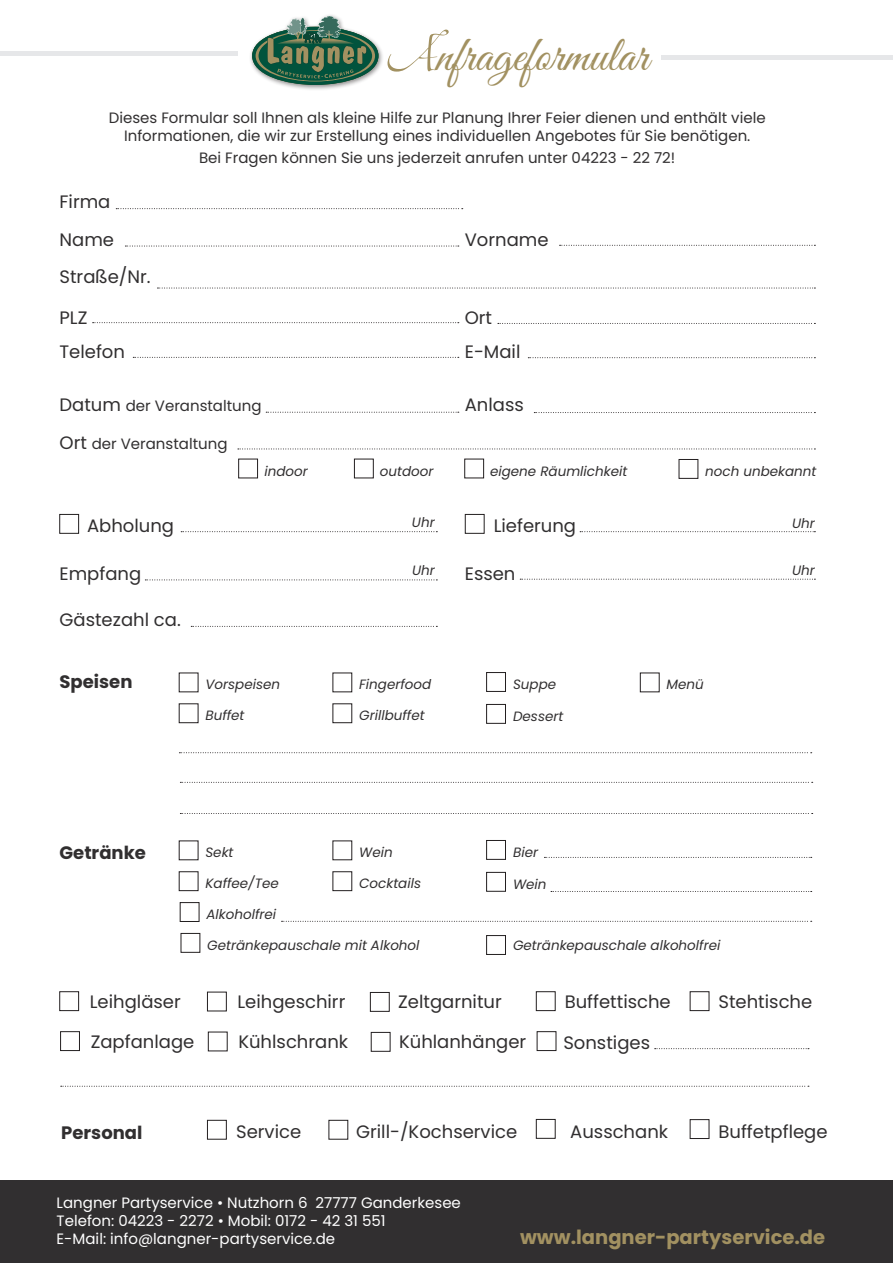
<style>
.page{position:relative;width:893px;height:1263px;background:#fff}
.page>*{position:absolute;margin:0;border:0;box-sizing:border-box;transform-origin:0 0}
.t1{font:49.8px "Great Vibes";color:#a29161}
.t2{font:700 19.5px "Poppins";color:#a29161}
.t3{font:18px/33.9px "Poppins";color:#312f30}
.t4{font:700 18px "Poppins";color:#312f30}
.t5{font:15px/18px "Poppins";color:#312f30;text-align:center}
.t6{font:15px/18px "Poppins";color:#fff}
.t7{font:italic 13.5px "Poppins";color:#312f30}
.s1{font-family:"Linotype Zapfino Three";font-size:66.45px}
.s2{font-size:18px}
</style>
<div class="page">
<div style="left:0;top:1180px;width:893px;height:83px;background:#312f30"></div>
<div style="left:662px;top:55px;width:231px;height:5px;background:#e6e7e9"></div>
<hr style="left:0;top:51px;width:238px;height:4px;background:#e6e7e9">
<div style="left:238px;top:459px;width:20px;height:19px;border:1px solid #231f20"></div>
<div style="left:60px;top:514px;width:19px;height:19px;border:1px solid #231f20"></div>
<div style="left:465px;top:514px;width:19px;height:19px;border:1px solid #231f20"></div>
<div style="left:60px;top:991px;width:19px;height:20px;border:1px solid #231f20"></div>
<div style="left:60px;top:1031px;width:20px;height:20px;border:1px solid #231f20"></div>
<div style="left:536px;top:1119px;width:19px;height:19px;border:1px solid #231f20"></div>
<div style="left:690px;top:1119px;width:19px;height:20px;border:1px solid #231f20"></div>
<div style="left:207px;top:992px;width:20px;height:19px;border:1px solid #231f20"></div>
<div style="left:208px;top:1032px;width:19px;height:19px;border:1px solid #231f20"></div>
<div style="left:207px;top:1120px;width:20px;height:19px;border:1px solid #231f20"></div>
<div style="left:370px;top:992px;width:19px;height:19px;border:1px solid #231f20"></div>
<div style="left:536px;top:991px;width:19px;height:20px;border:1px solid #231f20"></div>
<div style="left:537px;top:1031px;width:19px;height:20px;border:1px solid #231f20"></div>
<div style="left:690px;top:991px;width:19px;height:20px;border:1px solid #231f20"></div>
<div style="left:179px;top:871px;width:19px;height:20px;border:1px solid #231f20"></div>
<div style="left:180px;top:902px;width:19px;height:20px;border:1px solid #231f20"></div>
<div style="left:333px;top:871px;width:19px;height:20px;border:1px solid #231f20"></div>
<div style="left:486px;top:935px;width:20px;height:20px;border:1px solid #231f20"></div>
<div style="left:464px;top:459px;width:20px;height:19px;border:1px solid #231f20"></div>
<div style="left:486px;top:672px;width:20px;height:20px;border:1px solid #231f20"></div>
<div style="left:486px;top:840px;width:20px;height:19px;border:1px solid #231f20"></div>
<div style="left:486px;top:704px;width:20px;height:19px;border:1px solid #231f20"></div>
<div style="left:486px;top:872px;width:20px;height:19px;border:1px solid #231f20"></div>
<div style="left:679px;top:459px;width:19px;height:20px;border:1px solid #231f20"></div>
<svg style="left:238px;top:449px;width:577px;height:1px"></svg>
<svg style="left:179px;top:752px;width:633px;height:1px"></svg>
<svg style="left:180px;top:782px;width:633px;height:1px"></svg>
<svg style="left:180px;top:813px;width:633px;height:1px"></svg>
<svg style="left:181px;top:531px;width:256px;height:1px"></svg>
<svg style="left:580px;top:531px;width:235px;height:1px"></svg>
<svg style="left:145px;top:579px;width:292px;height:1px"></svg>
<svg style="left:191px;top:626px;width:246px;height:1px"></svg>
<svg style="left:520px;top:579px;width:295px;height:1px"></svg>
<svg style="left:544px;top:857px;width:268px;height:1px"></svg>
<svg style="left:551px;top:891px;width:261px;height:1px"></svg>
<svg style="left:282px;top:921px;width:530px;height:1px"></svg>
<svg style="left:655px;top:1048px;width:154px;height:1px"></svg>
<svg style="left:61px;top:1086px;width:748px;height:1px"></svg>
<svg style="left:534px;top:412px;width:281px;height:1px"></svg>
<svg style="left:266px;top:412px;width:193px;height:1px"></svg>
<svg style="left:133px;top:357px;width:326px;height:1px"></svg>
<svg style="left:528px;top:357px;width:287px;height:1px"></svg>
<svg style="left:498px;top:323px;width:317px;height:1px"></svg>
<svg style="left:560px;top:245px;width:255px;height:1px"></svg>
<svg style="left:93px;top:322px;width:366px;height:1px"></svg>
<svg style="left:157px;top:288px;width:658px;height:1px"></svg>
<svg style="left:125px;top:246px;width:334px;height:1px"></svg>
<svg style="left:116px;top:208px;width:347px;height:1px"></svg>
<div style="left:249px;top:13px;width:135px;height:78px;background:#231f20;opacity:.5"></div>
<svg style="left:256px;top:15px;width:119px;height:73px"></svg>
<h1 class="t1" style="left:385px;top:28px;width:265px"><span class="s1">A</span>nfrageformular</h1>
<p class="t5" style="left:109px;top:109px;width:658px">Dieses Formular soll Ihnen als kleine Hilfe zur Planung Ihrer Feier dienen und enthält viele<br>Informationen, die wir zur Erstellung eines individuellen Angebotes für Sie benötigen.</p>
<p class="t5" style="left:199px;top:149px;width:478px">Bei Fragen können Sie uns jederzeit anrufen unter 04223 - 22 72!</p>
<p class="t3" style="left:60px;top:185px;width:52px">Firma</p>
<p class="t3" style="left:60px;top:222px;width:56px">Name</p>
<p class="t3" style="left:465px;top:222px;width:85px">Vorname</p>
<p class="t3" style="left:60px;top:260px;width:93px">Straße/Nr.</p>
<p class="t3" style="left:60px;top:301px;width:67px">PLZ<br>Telefon</p>
<p class="t5" style="left:60px;top:397px;width:204px"><span class="s2">Datum</span> der Veranstaltung</p>
<p class="t5" style="left:60px;top:435px;width:169px"><span class="s2">Ort</span> der Veranstaltung</p>
<p class="t7" style="left:264px;top:463px;width:45px">indoor</p>
<p class="t7" style="left:380px;top:463px;width:55px">outdoor</p>
<p class="t3" style="left:465px;top:301px;width:29px">Ort</p>
<p class="t3" style="left:465px;top:335px;width:57px">E-Mail</p>
<p class="t3" style="left:465px;top:388px;width:61px">Anlass</p>
<p class="t7" style="left:490px;top:463px;width:139px">eigene Räumlichkeit</p>
<p class="t7" style="left:705px;top:463px;width:113px">noch unbekannt</p>
<p class="t7" style="left:412px;top:515px;width:24px">Uhr</p>
<p class="t7" style="left:792px;top:516px;width:24px">Uhr</p>
<p class="t3" style="left:87px;top:509px;width:88px">Abholung</p>
<p class="t3" style="left:494px;top:509px;width:84px">Lieferung</p>
<p class="t3" style="left:60px;top:556px;width:83px">Empfang</p>
<p class="t7" style="left:412px;top:563px;width:24px">Uhr</p>
<p class="t3" style="left:465px;top:556px;width:52px">Essen</p>
<p class="t7" style="left:792px;top:563px;width:24px">Uhr</p>
<p class="t3" style="left:60px;top:603px;width:123px">Gästezahl ca.</p>
<p class="t4" style="left:60px;top:671px;width:74px">Speisen</p>
<p class="t7" style="left:205px;top:676px;width:76px">Vorspeisen</p>
<p class="t7" style="left:205px;top:707px;width:41px">Buffet</p>
<p class="t7" style="left:359px;top:676px;width:74px">Fingerfood</p>
<p class="t7" style="left:359px;top:707px;width:67px">Grillbuffet</p>
<p class="t7" style="left:513px;top:676px;width:45px">Suppe</p>
<p class="t7" style="left:513px;top:708px;width:52px">Dessert</p>
<p class="t7" style="left:666px;top:676px;width:39px">Menü</p>
<p class="t4" style="left:60px;top:842px;width:88px">Getränke</p>
<p class="t7" style="left:205px;top:844px;width:30px">Sekt</p>
<p class="t7" style="left:205px;top:875px;width:75px">Kaffee/Tee</p>
<p class="t7" style="left:206px;top:906px;width:71px">Alkoholfrei</p>
<p class="t7" style="left:359px;top:844px;width:35px">Wein</p>
<p class="t7" style="left:359px;top:875px;width:63px">Cocktails</p>
<p class="t7" style="left:513px;top:844px;width:27px">Bier</p>
<p class="t7" style="left:513px;top:876px;width:35px">Wein</p>
<p class="t7" style="left:207px;top:937px;width:214px">Getränkepauschale mit Alkohol</p>
<p class="t7" style="left:513px;top:937px;width:209px">Getränkepauschale alkoholfrei</p>
<p class="t3" style="left:90px;top:984px;width:92px">Leihgläser</p>
<p class="t3" style="left:91px;top:1024px;width:105px">Zapfanlage</p>
<p class="t3" style="left:237px;top:985px;width:109px">Leihgeschirr</p>
<p class="t3" style="left:238px;top:1025px;width:111px">Kühlschrank</p>
<p class="t3" style="left:398px;top:985px;width:105px">Zeltgarnitur</p>
<p class="t3" style="left:399px;top:1025px;width:129px">Kühlanhänger</p>
<p class="t3" style="left:565px;top:985px;width:108px">Buffettische</p>
<p class="t3" style="left:563px;top:1026px;width:88px">Sonstiges</p>
<p class="t3" style="left:718px;top:985px;width:95px">Stehtische</p>
<p class="t4" style="left:61px;top:1122px;width:83px">Personal</p>
<p class="t3" style="left:236px;top:1115px;width:67px">Service</p>
<p class="t3" style="left:356px;top:1115px;width:163px">Grill-/Kochservice</p>
<p class="t3" style="left:570px;top:1115px;width:99px">Ausschank</p>
<p class="t3" style="left:718px;top:1115px;width:111px">Buffetpflege</p>
<p class="t6" style="left:57px;top:1194px;width:406px">Langner Partyservice • Nutzhorn 6 27777 Ganderkesee<br>Telefon: 04223 - 2272 • Mobil: 0172 - 42 31 551<br>E-Mail: info@langner-partyservice.de</p>
<h2 class="t2" style="left:520px;top:1226px;width:307px">www.langner-partyservice.de</h2>
</div>
